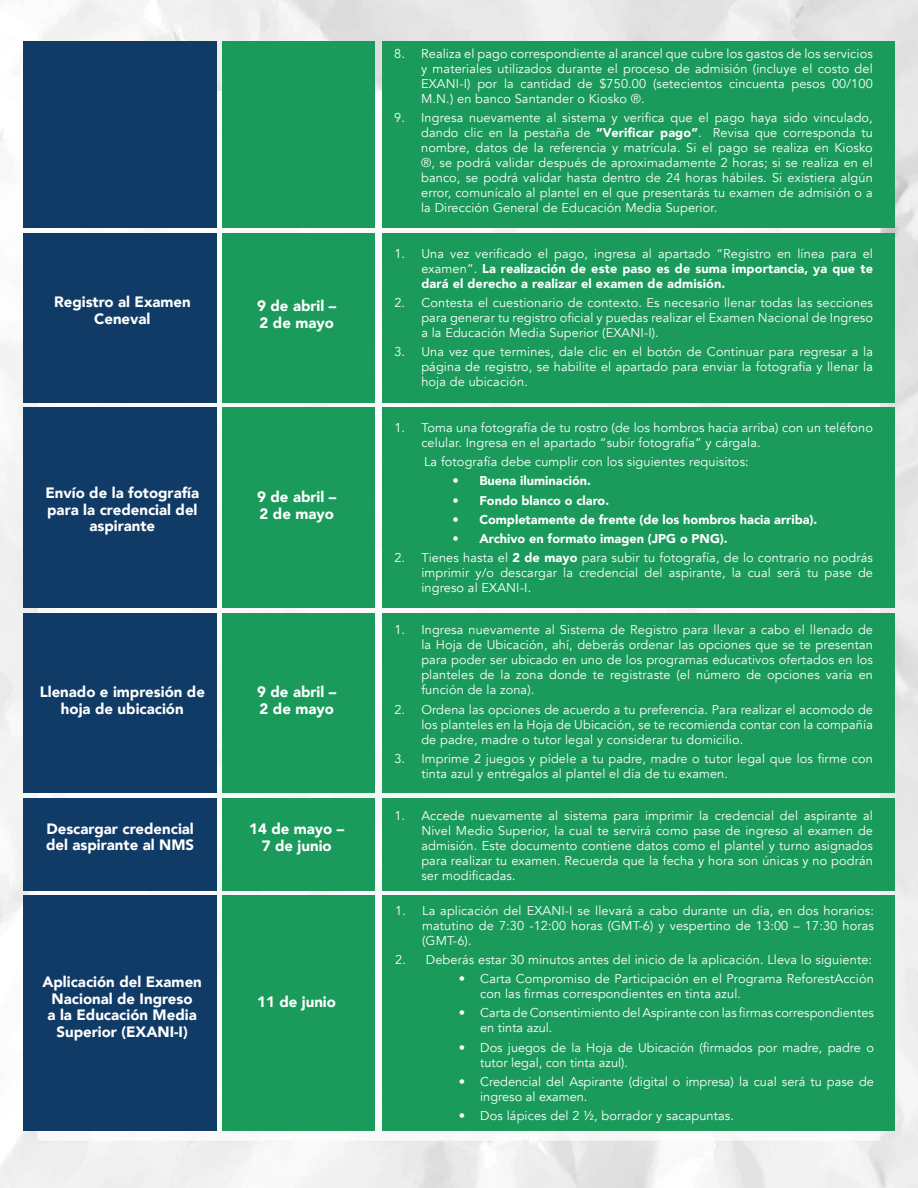
<style>
.page{position:relative;width:918px;height:1188px;background:#fff}
.page>*{position:absolute;margin:0;border:0;box-sizing:border-box;transform-origin:0 0}
.t1{font:900 15px/16.5px "Avenir";color:#fff;text-align:center}
.t2{font:12.75px/15px "Avenir";letter-spacing:.01em;color:#fff;text-align:justify}
.t3{font:900 12.75px/15px "Avenir";color:#fff;text-align:justify}
.s1{font-weight:900}
.s2{font-weight:400}
</style>
<div class="page">
<img style="left:0;top:0;width:918px;height:1188px">
<div style="left:23px;top:42px;width:194px;height:186px;background:#103b66"></div>
<div style="left:222px;top:42px;width:153px;height:186px;background:#1a9b5b"></div>
<div style="left:382px;top:42px;width:513px;height:186px;background:#1a9b5b"></div>
<div style="left:23px;top:233px;width:194px;height:169px;background:#103b66"></div>
<div style="left:23px;top:407px;width:194px;height:201px;background:#103b66"></div>
<div style="left:23px;top:613px;width:194px;height:180px;background:#103b66"></div>
<div style="left:223px;top:233px;width:152px;height:169px;background:#1a9b5b"></div>
<div style="left:223px;top:407px;width:152px;height:201px;background:#1a9b5b"></div>
<div style="left:223px;top:613px;width:152px;height:180px;background:#1a9b5b"></div>
<div style="left:382px;top:233px;width:513px;height:169px;background:#1a9b5b"></div>
<div style="left:382px;top:407px;width:513px;height:201px;background:#1a9b5b"></div>
<div style="left:382px;top:613px;width:513px;height:180px;background:#1a9b5b"></div>
<div style="left:23px;top:798px;width:194px;height:93px;background:#103b66"></div>
<div style="left:223px;top:798px;width:152px;height:93px;background:#1a9b5b"></div>
<div style="left:382px;top:798px;width:513px;height:93px;background:#1a9b5b"></div>
<div style="left:23px;top:896px;width:194px;height:235px;background:#103b66"></div>
<div style="left:222px;top:896px;width:153px;height:235px;background:#1a9b5b"></div>
<div style="left:382px;top:896px;width:513px;height:235px;background:#1a9b5b"></div>
<p class="t2" style="left:421px;top:46px;width:453px;text-indent:-27px">8. Realiza el pago correspondiente al arancel que cubre los gastos de los servicios y materiales utilizados durante el proceso de admisión (incluye el costo del EXANI-I) por la cantidad de $750.00 (setecientos cincuenta pesos 00/100<br>M.N.) en banco Santander o Kiosko ®.</p>
<p class="t2" style="left:421px;top:111px;width:453px;text-indent:-27px">9. Ingresa nuevamente al sistema y verifica que el pago haya sido vinculado, dando clic en la pestaña de <span class="s1">“Verificar pago”</span>. Revisa que corresponda tu nombre, datos de la referencia y matrícula. Si el pago se realiza en Kiosko ®, se podrá validar después de aproximadamente 2 horas; si se realiza en el banco, se podrá validar hasta dentro de 24 horas hábiles. Si existiera algún error, comunícalo al plantel en el que presentarás tu examen de admisión o a la Dirección General de Educación Media Superior.</p>
<p class="t1" style="left:54px;top:293px;width:138px">Registro al Examen<br>Ceneval</p>
<p class="t1" style="left:257px;top:297px;width:81px">9 de abril –</p>
<p class="t1" style="left:260px;top:314px;width:76px">2 de mayo</p>
<p class="t1" style="left:45px;top:484px;width:155px">Envío de la fotografía para la credencial del aspirante</p>
<p class="t1" style="left:257px;top:488px;width:81px">9 de abril –</p>
<p class="t1" style="left:260px;top:505px;width:76px">2 de mayo</p>
<p class="t1" style="left:40px;top:683px;width:167px">Llenado e impresión de hoja de ubicación</p>
<p class="t1" style="left:257px;top:683px;width:81px">9 de abril –</p>
<p class="t1" style="left:260px;top:700px;width:76px">2 de mayo</p>
<p class="t3" style="left:421px;top:245px;width:453px;text-indent:-27px"><span class="s2">1. Una vez verificado el pago, ingresa al apartado “Registro en línea para el examen”.</span> La realización de este paso es de suma importancia, ya que te dará el derecho a realizar el examen de admisión.</p>
<p class="t2" style="left:421px;top:295px;width:453px;text-indent:-27px">2. Contesta el cuestionario de contexto. Es necesario llenar todas las secciones para generar tu registro oficial y puedas realizar el Examen Nacional de Ingreso a la Educación Media Superior (EXANI-I).</p>
<p class="t2" style="left:421px;top:345px;width:453px;text-indent:-27px">3. Una vez que termines, dale clic en el botón de Continuar para regresar a la página de registro, se habilite el apartado para enviar la fotografía y llenar la hoja de ubicación.</p>
<p class="t2" style="left:421px;top:420px;width:453px;text-indent:-27px">1. Toma una fotografía de tu rostro (de los hombros hacia arriba) con un teléfono celular. Ingresa en el apartado “subir fotografía” y cárgala.</p>
<p class="t2" style="left:424px;top:454px;width:326px">La fotografía debe cumplir con los siguientes requisitos:</p>
<p class="t3" style="left:452px;top:473px;width:140px">• Buena iluminación.</p>
<p class="t3" style="left:452px;top:492px;width:158px">• Fondo blanco o claro.</p>
<p class="t3" style="left:452px;top:512px;width:367px">• Completamente de frente (de los hombros hacia arriba).</p>
<p class="t3" style="left:452px;top:531px;width:277px">• Archivo en formato imagen (JPG o PNG).</p>
<p class="t2" style="left:421px;top:551px;width:453px;text-indent:-27px">2. Tienes hasta el <span class="s1">2 de mayo</span> para subir tu fotografía, de lo contrario no podrás imprimir y/o descargar la credencial del aspirante, la cual será tu pase de ingreso al EXANI-I.</p>
<p class="t2" style="left:421px;top:623px;width:453px;text-indent:-27px">1. Ingresa nuevamente al Sistema de Registro para llevar a cabo el llenado de la Hoja de Ubicación, ahí, deberás ordenar las opciones que se te presentan para poder ser ubicado en uno de los programas educativos ofertados en los planteles de la zona donde te registraste (el número de opciones varía en función de la zona).</p>
<p class="t2" style="left:421px;top:702px;width:453px;text-indent:-27px">2. Ordena las opciones de acuerdo a tu preferencia. Para realizar el acomodo de los planteles en la Hoja de Ubicación, se te recomienda contar con la compañía de padre, madre o tutor legal y considerar tu domicilio.</p>
<p class="t2" style="left:421px;top:751px;width:453px;text-indent:-27px">3. Imprime 2 juegos y pídele a tu padre, madre o tutor legal que los firme con tinta azul y entrégalos al plantel el día de tu examen.</p>
<p class="t1" style="left:46px;top:820px;width:150px;text-align:left">Descargar credencial del aspirante al NMS</p>
<p class="t1" style="left:249px;top:821px;width:97px">14 de mayo –</p>
<p class="t1" style="left:262px;top:837px;width:71px">7 de junio</p>
<p class="t2" style="left:421px;top:808px;width:453px;text-indent:-27px">1. Accede nuevamente al sistema para imprimir la credencial del aspirante al Nivel Medio Superior, la cual te servirá como pase de ingreso al examen de admisión. Este documento contiene datos como el plantel y turno asignados para realizar tu examen. Recuerda que la fecha y hora son únicas y no podrán ser modificadas.</p>
<p class="t1" style="left:42px;top:973px;width:161px">Aplicación del Examen<br>Nacional de Ingreso<br>a la Educación Media<br>Superior (EXANI-I)</p>
<p class="t1" style="left:257px;top:993px;width:80px">11 de junio</p>
<p class="t2" style="left:422px;top:903px;width:453px;text-indent:-27px">1. La aplicación del EXANI-I se llevará a cabo durante un día, en dos horarios: matutino de 7:30 -12:00 horas (GMT-6) y vespertino de 13:00 – 17:30 horas (GMT-6).</p>
<p class="t2" style="left:395px;top:952px;width:478px">2. Deberás estar 30 minutos antes del inicio de la aplicación. Lleva lo siguiente:</p>
<p class="t2" style="left:480px;top:971px;width:395px;text-indent:-21px">• Carta Compromiso de Participación en el Programa ReforestAcción con las firmas correspondientes en tinta azul.</p>
<p class="t2" style="left:480px;top:1006px;width:395px;text-indent:-21px">• Carta de Consentimiento del Aspirante con las firmas correspondientes en tinta azul.</p>
<p class="t2" style="left:480px;top:1040px;width:395px;text-indent:-21px">• Dos juegos de la Hoja de Ubicación (firmados por madre, padre o tutor legal, con tinta azul).</p>
<p class="t2" style="left:480px;top:1074px;width:395px;text-indent:-21px">• Credencial del Aspirante (digital o impresa) la cual será tu pase de ingreso al examen.</p>
<p class="t2" style="left:459px;top:1108px;width:277px">• Dos lápices del 2 ½, borrador y sacapuntas.</p>
</div>
